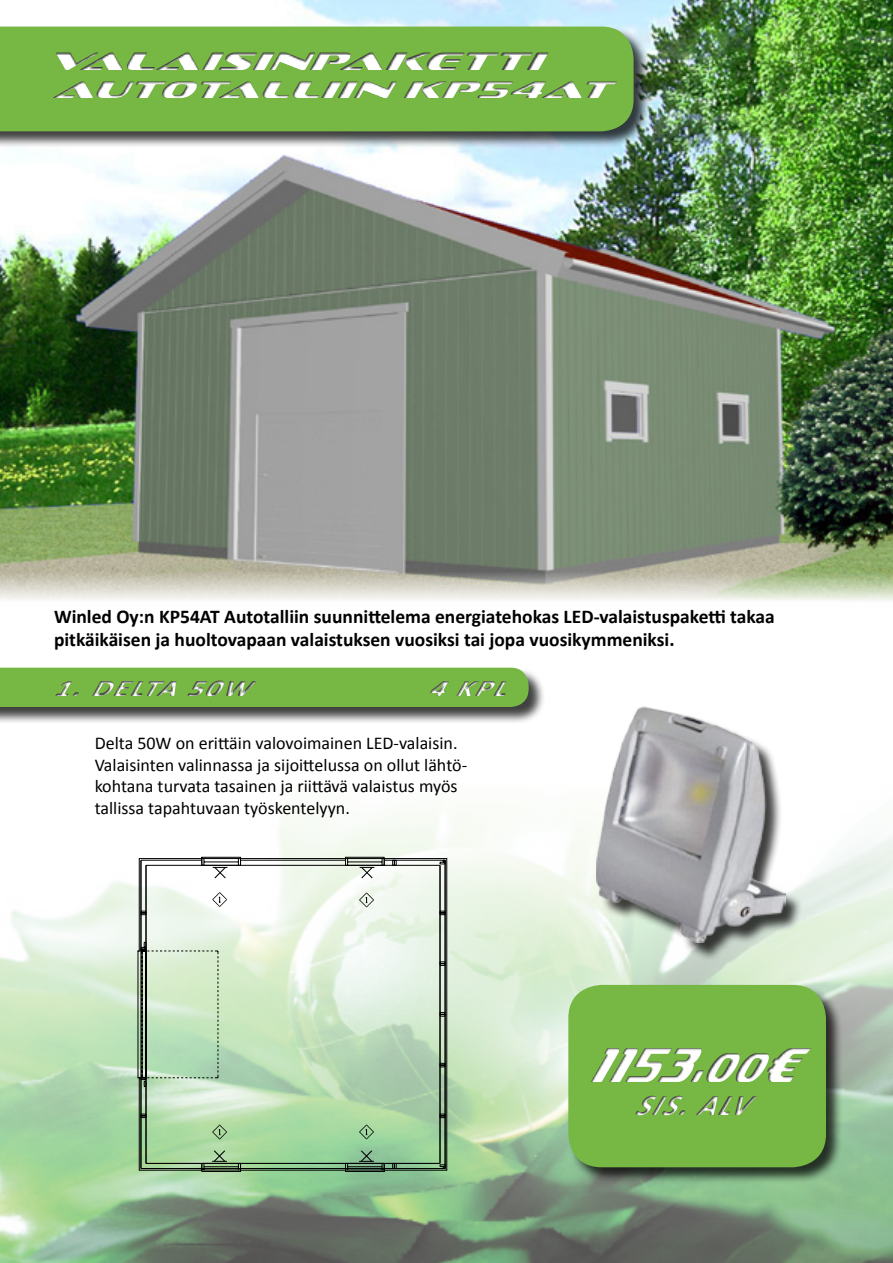
<style>
.page{position:relative;width:893px;height:1263px;background:#fff}
.page>*{position:absolute;margin:0;border:0;box-sizing:border-box;transform-origin:0 0}
.t1{font:italic 49.65px "Sofachrome Rg";color:#fff;scale:.59 1}
.t2{font:italic 700 30px "Calibri";color:#fff}
.t3{font:italic 25.5px "Sofachrome Rg";color:#fff;scale:1.17 1}
.t4{font:italic 24px "Sofachrome Rg";color:#fff;scale:1.17 1}
.t5{font:italic 700 24px "Calibri";color:#fff;scale:1.27 1}
.t6{font:700 19.5px/23.4px "Calibri";color:#000}
.t7{font:18px/21.6px "Calibri";color:#000}
.s1{font-size:42px}
</style>
<div class="page">
<img style="left:0;top:706px;width:893px;height:557px">
<img style="left:0;top:0;width:893px;height:601px">
<div style="left:0;top:27px;width:651px;height:121px;background:#000;opacity:.75"></div>
<div style="left:0;top:27px;width:634px;height:104px;background:#77b743"></div>
<div style="left:33px;top:44px;width:583px;height:45px;background:#000;opacity:.75"></div>
<div style="left:40px;top:73px;width:639px;height:43px;background:#000;opacity:.75"></div>
<div style="left:600px;top:709px;width:204px;height:252px;background:#000;opacity:.75"></div>
<img style="left:596px;top:707px;width:189px;height:236px">
<div style="left:0;top:668px;width:546px;height:56px;background:#000;opacity:.75"></div>
<div style="left:0;top:668px;width:529px;height:39px;background:#77b743"></div>
<div style="left:33px;top:672px;width:270px;height:33px;background:#000;opacity:.75"></div>
<div style="left:375px;top:672px;width:183px;height:33px;background:#000;opacity:.75"></div>
<div style="left:569px;top:985px;width:274px;height:198px;background:#000;opacity:.75"></div>
<div style="left:568px;top:985px;width:258px;height:182px;background:#77b743;border-radius:33px"></div>
<div style="left:532px;top:1032px;width:349px;height:118px;background:#000;opacity:.75"></div>
<svg style="left:140px;top:858px;width:306px;height:311px"></svg>
<svg style="left:212px;top:892px;width:15px;height:15px"></svg>
<svg style="left:359px;top:892px;width:15px;height:15px"></svg>
<svg style="left:212px;top:1124px;width:15px;height:15px"></svg>
<svg style="left:359px;top:1124px;width:15px;height:15px"></svg>
<svg style="left:212px;top:1150px;width:15px;height:12px"></svg>
<svg style="left:359px;top:1150px;width:15px;height:12px"></svg>
<svg style="left:213px;top:867px;width:14px;height:11px"></svg>
<svg style="left:360px;top:867px;width:14px;height:11px"></svg>
<h3 class="t3" style="left:46px;top:45px;width:439px">VALAISINPAKETTI</h3>
<h3 class="t4" style="left:53px;top:74px;width:490px">AuTOTALLIIN KP54AT</h3>
<p class="t6" style="left:54px;top:604px;width:722px">Winled Oy:n KP54AT Autotalliin suunnittelema energiatehokas LED-valaistuspaketti takaa pitkäikäisen ja huoltovapaan valaistuksen vuosiksi tai jopa vuosikymmeniksi.</p>
<h3 class="t5" style="left:53px;top:673px;width:169px">1.DELTA50W</h3>
<h3 class="t5" style="left:428px;top:673px;width:76px">4KPL</h3>
<p class="t7" style="left:95px;top:732px;width:374px">Delta 50W on erittäin valovoimainen LED-valaisin.<br>Valaisinten valinnassa ja sijoittelussa on ollut lähtö&shy;kohtana turvata tasainen ja riittävä valaistus myös tallissa tapahtuvaan työskentelyyn.</p>
<h1 class="t1" style="left:587px;top:1033px;width:408px">1153.<span class="s1">00</span>€</h1>
<h2 class="t2" style="left:634px;top:1086px;width:136px">SIS.ALV</h2>
</div>
